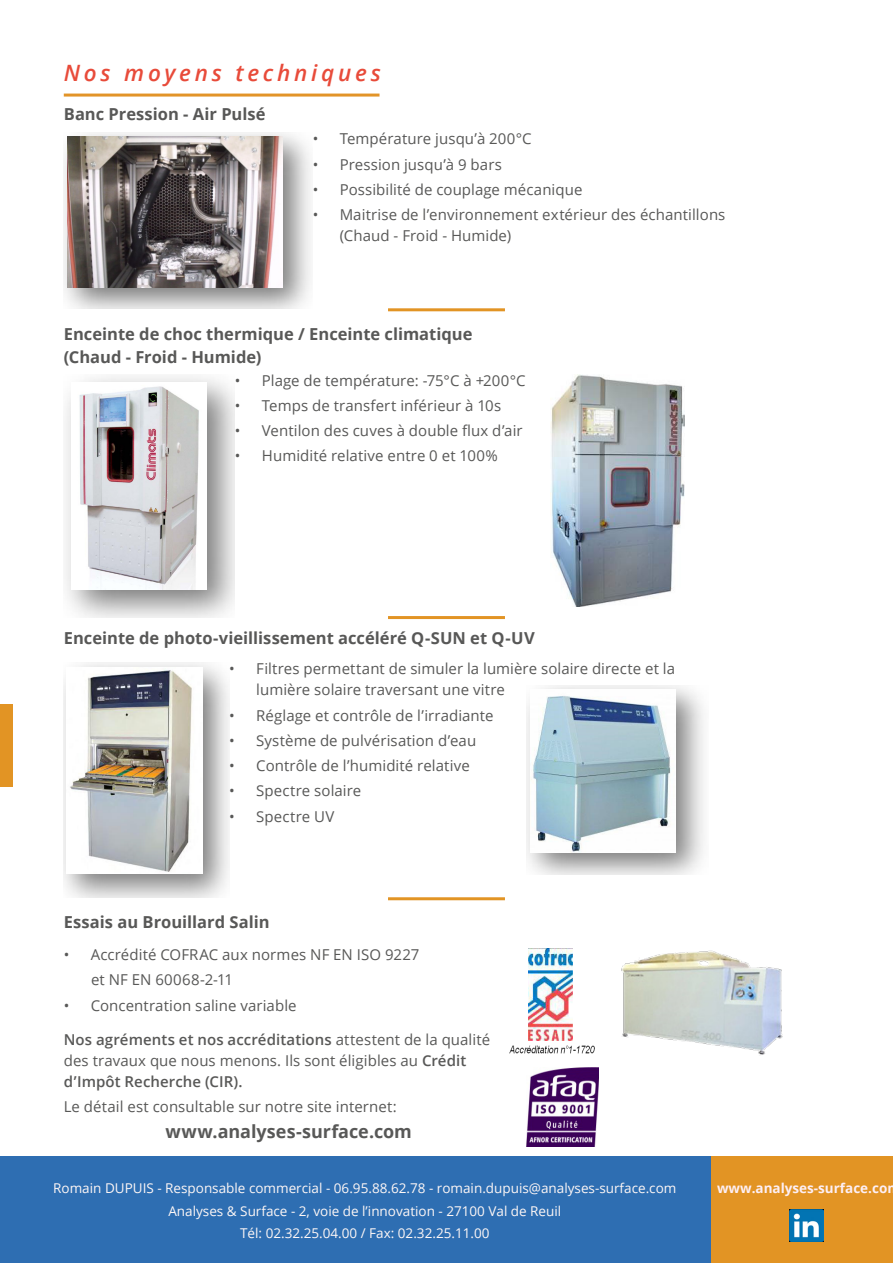
<style>
.page{position:relative;width:893px;height:1263px;background:#fff}
.page>*{position:absolute;margin:0;border:0;box-sizing:border-box;transform-origin:0 0}
.URL{font:italic 600 22.5px "Open Sans";letter-spacing:.165em;color:#e84b3a}
.Text_3{font:700 18px "Open Sans";color:#585857}
.Box_-_Title{font:700 16.5px "Open Sans";color:#585857}
.Text_3-2{font:15px/21px "Open Sans";letter-spacing:.005em;color:#585857}
.t1{font:13.5px "Open Sans";color:#fef7f6}
.t2{font:700 13.5px "Open Sans";color:#fdeff5}
.s1{font-weight:600}
</style>
<div class="page">
<div style="left:727px;top:1157px;width:166px;height:106px;background:#e29424"></div>
<div style="left:710px;top:1157px;width:119px;height:106px;background:#e29424"></div>
<div style="left:0;top:1157px;width:710px;height:106px;background:#2e6eb2"></div>
<img style="left:789px;top:1210px;width:34px;height:32px">
<div style="left:0;top:703px;width:13px;height:83px;background:#e29424"></div>
<hr style="left:388px;top:308px;width:117px;height:3px;background:#e29424">
<hr style="left:388px;top:897px;width:117px;height:3px;background:#e29424">
<hr style="left:64px;top:94px;width:315px;height:3px;background:#e29428">
<img style="left:64px;top:133px;width:247px;height:175px">
<img style="left:68px;top:136px;width:215px;height:152px">
<img style="left:79px;top:385px;width:121px;height:205px">
<img style="left:551px;top:374px;width:134px;height:232px">
<hr style="left:388px;top:616px;width:117px;height:3px;background:#e29424">
<img style="left:66px;top:667px;width:136px;height:206px">
<img style="left:531px;top:693px;width:144px;height:159px">
<img style="left:528px;top:949px;width:44px;height:90px">
<img style="left:509px;top:1039px;width:86px;height:15px">
<img style="left:621px;top:950px;width:162px;height:105px">
<img style="left:527px;top:1068px;width:72px;height:79px">
<p class="URL" style="left:64px;top:57px;width:319px">Nos moyens techniques</p>
<p class="Box_-_Title" style="left:64px;top:102px;width:203px">Banc Pression - Air Pulsé</p>
<p class="Text_3-2" style="left:313px;top:128px;width:221px">• Température jusqu’à 200°C</p>
<p class="Text_3-2" style="left:313px;top:153px;width:191px">• Pression jusqu’à 9 bars</p>
<p class="Text_3-2" style="left:313px;top:179px;width:271px">• Possibilité de couplage mécanique</p>
<p class="Text_3-2" style="left:340px;top:204px;width:387px;text-indent:-27px">• Maitrise de l’environnement extérieur des échantillons (Chaud - Froid - Humide)</p>
<p class="Box_-_Title" style="left:64px;top:322px;width:410px">Enceinte de choc thermique / Enceinte climatique</p>
<p class="Box_-_Title" style="left:64px;top:346px;width:199px">(Chaud - Froid - Humide)</p>
<p class="Text_3-2" style="left:235px;top:369px;width:292px">• Plage de température: -75°C à +200°C</p>
<p class="Text_3-2" style="left:235px;top:395px;width:268px">• Temps de transfert inférieur à 10s</p>
<p class="Text_3-2" style="left:235px;top:420px;width:289px">• Ventilon des cuves à double flux d’air</p>
<p class="Text_3-2" style="left:235px;top:445px;width:264px">• Humidité relative entre 0 et 100%</p>
<p class="Box_-_Title" style="left:64px;top:626px;width:472px">Enceinte de photo-vieillissement accéléré Q-SUN et Q-UV</p>
<p class="Text_3-2" style="left:256px;top:658px;width:420px;text-indent:-27px">• Filtres permettant de simuler la lumière solaire directe et la lumière solaire traversant une vitre</p>
<p class="Text_3-2" style="left:229px;top:704px;width:266px">• Réglage et contrôle de l’irradiante</p>
<p class="Text_3-2" style="left:229px;top:730px;width:248px">• Système de pulvérisation d’eau</p>
<p class="Text_3-2" style="left:229px;top:755px;width:242px">• Contrôle de l’humidité relative</p>
<p class="Text_3-2" style="left:229px;top:780px;width:133px">• Spectre solaire</p>
<p class="Text_3-2" style="left:229px;top:805px;width:107px">• Spectre UV</p>
<p class="Box_-_Title" style="left:64px;top:911px;width:207px">Essais au Brouillard Salin</p>
<p class="Text_3-2" style="left:64px;top:944px;width:357px">• Accrédité COFRAC aux normes NF EN ISO 9227</p>
<p class="Text_3-2" style="left:91px;top:969px;width:143px">et NF EN 60068-2-11</p>
<p class="Text_3-2" style="left:64px;top:994px;width:234px">• Concentration saline variable</p>
<p class="Text_3-2" style="left:64px;top:1029px;width:428px"><span class="s1">Nos agréments et nos accréditations</span> attestent de la qualité des travaux que nous menons. Ils sont éligibles au <span class="s1">Crédit d’Impôt Recherche (CIR).</span></p>
<p class="Text_3-2" style="left:64px;top:1096px;width:334px">Le détail est consultable sur notre site internet:</p>
<p class="Text_3" style="left:165px;top:1118px;width:248px">www.analyses-surface.com</p>
<p class="t1" style="left:53px;top:1179px;width:625px">Romain DUPUIS - Responsable commercial - 06.95.88.62.78 - romain.dupuis@analyses-surface.com</p>
<p class="t2" style="left:717px;top:1178px;width:172px">www.analyses-surface.co</p>
<p class="t1" style="left:168px;top:1201px;width:394px">Analyses &amp; Surface - 2, voie de l’innovation - 27100 Val de Reuil</p>
<p class="t1" style="left:240px;top:1224px;width:251px">Tél: 02.32.25.04.00 / Fax: 02.32.25.11.00</p>
</div>
